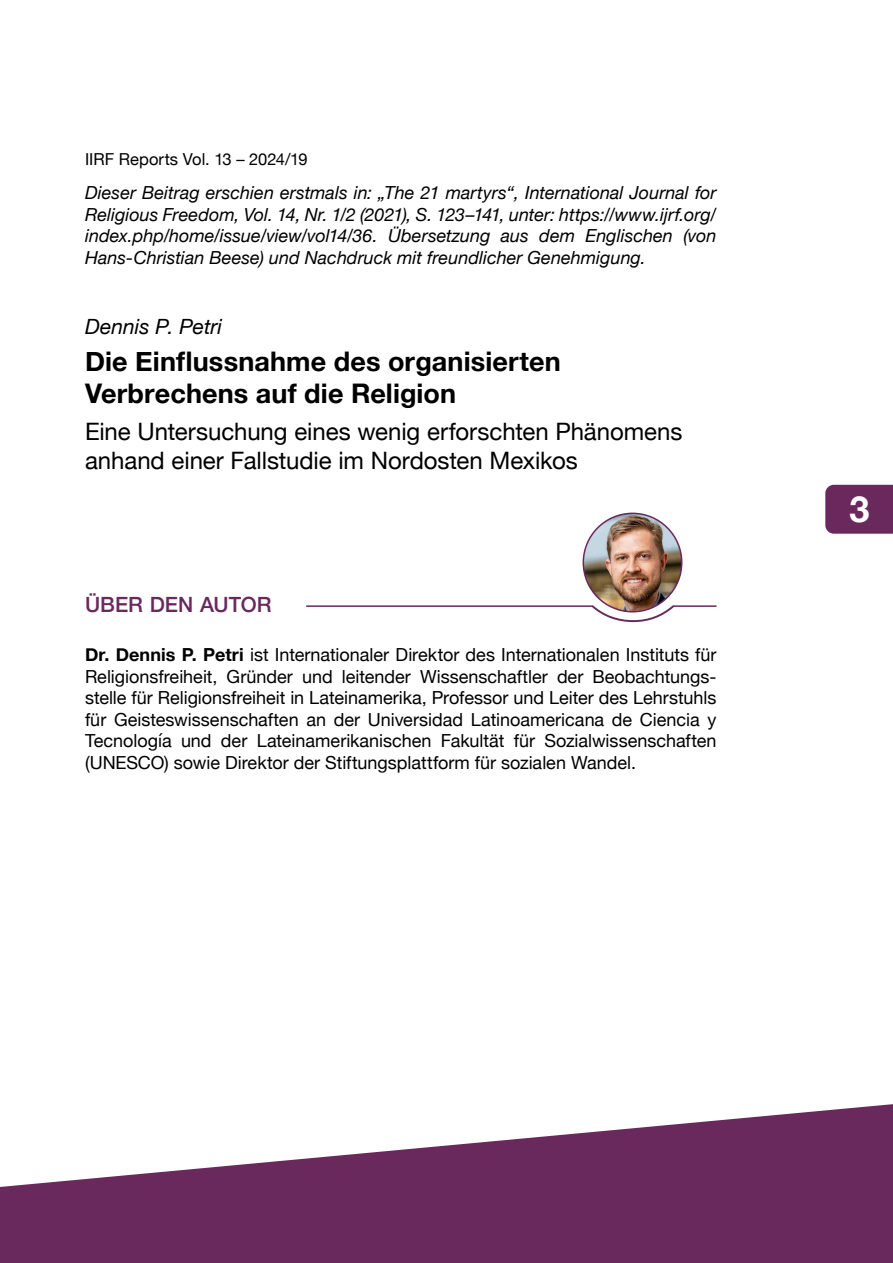
<style>
.page{position:relative;width:893px;height:1263px;background:#fff}
.page>*{position:absolute;margin:0;border:0;box-sizing:border-box;transform-origin:0 0}
.t1{font:700 36px "Helvetica Neue";color:#fff}
.t2{font:700 27px/32.4px "Helvetica Neue";letter-spacing:.005em;color:#000}
.t3{font:24px/28.8px "Helvetica Neue";letter-spacing:-.005em;color:#000}
.t4{font:italic 21px "Helvetica Neue";color:#000}
.t5{font:500 21px "Helvetica Neue";color:#69295c}
.t6{font:18px/21.6px "Helvetica Neue";color:#000;text-align:justify}
.t7{font:italic 18px/21.6px "Helvetica Neue";color:#000;text-align:justify}
.t8{font:16.5px "Helvetica Neue";color:#000}
.s1{font-weight:700}
</style>
<div class="page">
<div style="left:825px;top:485px;width:68px;height:49px;background:#69295c"></div>
<svg style="left:0;top:1104px;width:893px;height:159px;fill:#69295c"></svg>
<img style="left:583px;top:513px;width:99px;height:99px;border-radius:49px">
<div style="left:583px;top:513px;width:99px;height:99px;border:2px solid #69295c;border-radius:50%"></div>
<svg style="left:592px;top:604px;width:82px;height:19px"></svg>
<hr style="left:673px;top:605px;width:43px;height:2px;background:#69295c">
<hr style="left:306px;top:605px;width:287px;height:2px;background:#69295c">
<p class="t8" style="left:85px;top:147px;width:224px">IIRF Reports Vol. 13 – 2024/19</p>
<p class="t7" style="left:85px;top:183px;width:633px">Dieser Beitrag erschien erstmals in: „The 21 martyrs“, International Journal for Religious Freedom, Vol. 14, Nr. 1/2 (2021), S. 123–141, unter: https://www.ijrf.org/ index.php/home/issue/view/vol14/36. Übersetzung aus dem Englischen (von Hans-Christian Beese) und Nachdruck mit freundlicher Genehmigung.</p>
<p class="t4" style="left:85px;top:311px;width:139px">Dennis P. Petri</p>
<h2 class="t2" style="left:85px;top:345px;width:477px">Die Einflussnahme des organisierten<br>Verbrechens auf die Religion</h2>
<h3 class="t3" style="left:85px;top:419px;width:599px">Eine Untersuchung eines wenig erforschten Phänomens anhand einer Fallstudie im Nordosten Mexikos</h3>
<p class="t5" style="left:85px;top:587px;width:188px">ÜBER DEN AUTOR</p>
<p class="t6" style="left:85px;top:645px;width:633px"><span class="s1">Dr. Dennis P. Petri</span> ist Internationaler Direktor des Internationalen Instituts für Religionsfreiheit, Gründer und leitender Wissenschaftler der Beobachtungs&shy;stelle für Religionsfreiheit in Lateinamerika, Professor und Leiter des Lehrstuhls für Geisteswissenschaften an der Universidad Latinoamericana de Ciencia y Tecnología und der Lateinamerikanischen Fakultät für Sozialwissenschaften (UNESCO) sowie Direktor der Stiftungsplattform für sozialen Wandel.</p>
<h1 class="t1" style="left:849px;top:481px;width:22px">3</h1>
</div>
